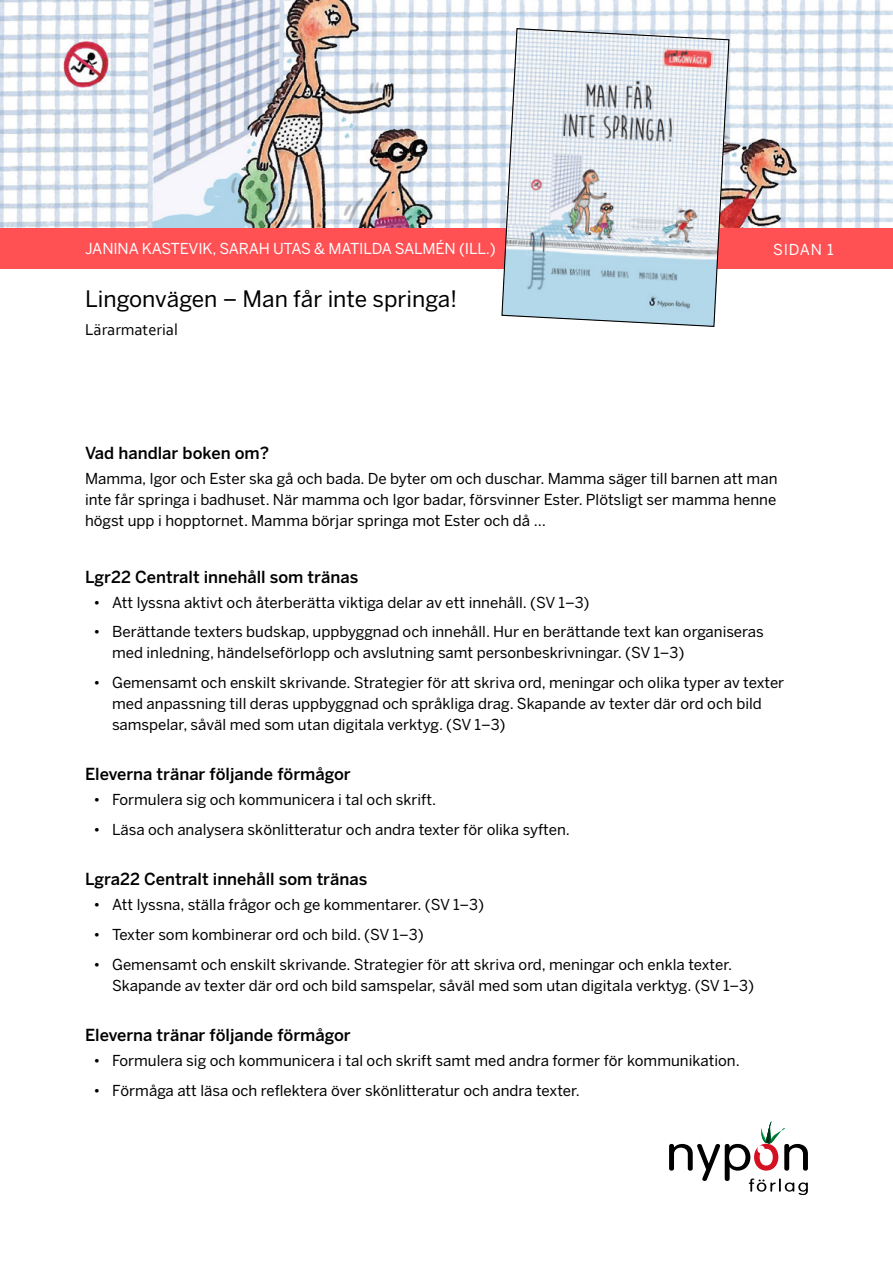
<style>
.page{position:relative;width:893px;height:1263px;background:#fff}
.page>*{position:absolute;margin:0;border:0;box-sizing:border-box;transform-origin:0 0}
.t1{font:22.5px "Benton Sans";color:#000}
.t2{font:500 16.5px "Benton Sans";color:#000}
.t3{font:16.5px "Corbel";color:#000}
.t4{font:15px/21px "Benton Sans";color:#000}
.t5{font:15px "Benton Sans";letter-spacing:-.01em;color:#fff}
</style>
<div class="page">
<img style="left:0;top:0;width:893px;height:229px">
<div style="left:0;top:229px;width:893px;height:40px;background:#ff5054"></div>
<svg style="left:501px;top:28px;width:229px;height:299px"></svg>
<svg style="left:669px;top:1121px;width:139px;height:74px"></svg>
<p class="t5" style="left:85px;top:240px;width:412px">JANINA KASTEVIK, SARAH UTAS &amp; MATILDA SALMÉN (ILL.)</p>
<h1 class="t1" style="left:85px;top:286px;width:374px">Lingonvägen – Man får inte springa!</h1>
<p class="t3" style="left:85px;top:320px;width:94px">Lärarmaterial</p>
<p class="t5" style="left:773px;top:241px;width:62px">SIDAN 1</p>
<p class="t2" style="left:85px;top:444px;width:186px">Vad handlar boken om?</p>
<p class="t4" style="left:85px;top:469px;width:694px;text-align:justify">Mamma, Igor och Ester ska gå och bada. De byter om och duschar. Mamma säger till barnen att man inte får springa i badhuset. När mamma och Igor badar, försvinner Ester. Plötsligt ser mamma henne högst upp i hopptornet. Mamma börjar springa mot Ester och då …</p>
<p class="t2" style="left:85px;top:567px;width:275px">Lgr22 Centralt innehåll som tränas</p>
<p class="t4" style="left:94px;top:592px;width:498px">• Att lyssna aktivt och återberätta viktiga delar av ett innehåll. (SV 1–3)</p>
<p class="t4" style="left:112px;top:622px;width:653px;text-indent:-18px">• Berättande texters budskap, uppbyggnad och innehåll. Hur en berättande text kan organiseras med inledning, händelseförlopp och avslutning samt personbeskrivningar. (SV 1–3)</p>
<p class="t4" style="left:112px;top:672px;width:674px;text-indent:-18px">• Gemensamt och enskilt skrivande. Strategier för att skriva ord, meningar och olika typer av texter med anpassning till deras uppbyggnad och språkliga drag. Skapande av texter där ord och bild samspelar, såväl med som utan digitala verktyg. (SV 1–3)</p>
<p class="t2" style="left:85px;top:765px;width:267px">Eleverna tränar följande förmågor</p>
<p class="t4" style="left:94px;top:790px;width:344px">• Formulera sig och kommunicera i tal och skrift.</p>
<p class="t4" style="left:94px;top:819px;width:478px">• Läsa och analysera skönlitteratur och andra texter för olika syften.</p>
<p class="t2" style="left:85px;top:870px;width:284px">Lgra22 Centralt innehåll som tränas</p>
<p class="t4" style="left:94px;top:895px;width:392px">• Att lyssna, ställa frågor och ge kommentarer. (SV 1–3)</p>
<p class="t4" style="left:94px;top:924px;width:332px">• Texter som kombinerar ord och bild. (SV 1–3)</p>
<p class="t4" style="left:112px;top:954px;width:644px;text-indent:-18px">• Gemensamt och enskilt skrivande. Strategier för att skriva ord, meningar och enkla texter.<br>Skapande av texter där ord och bild samspelar, såväl med som utan digitala verktyg. (SV 1–3)</p>
<p class="t2" style="left:85px;top:1025px;width:267px">Eleverna tränar följande förmågor</p>
<p class="t4" style="left:94px;top:1050px;width:648px">• Formulera sig och kommunicera i tal och skrift samt med andra former för kommunikation.</p>
<p class="t4" style="left:94px;top:1080px;width:488px">• Förmåga att läsa och reflektera över skönlitteratur och andra texter.</p>
</div>
